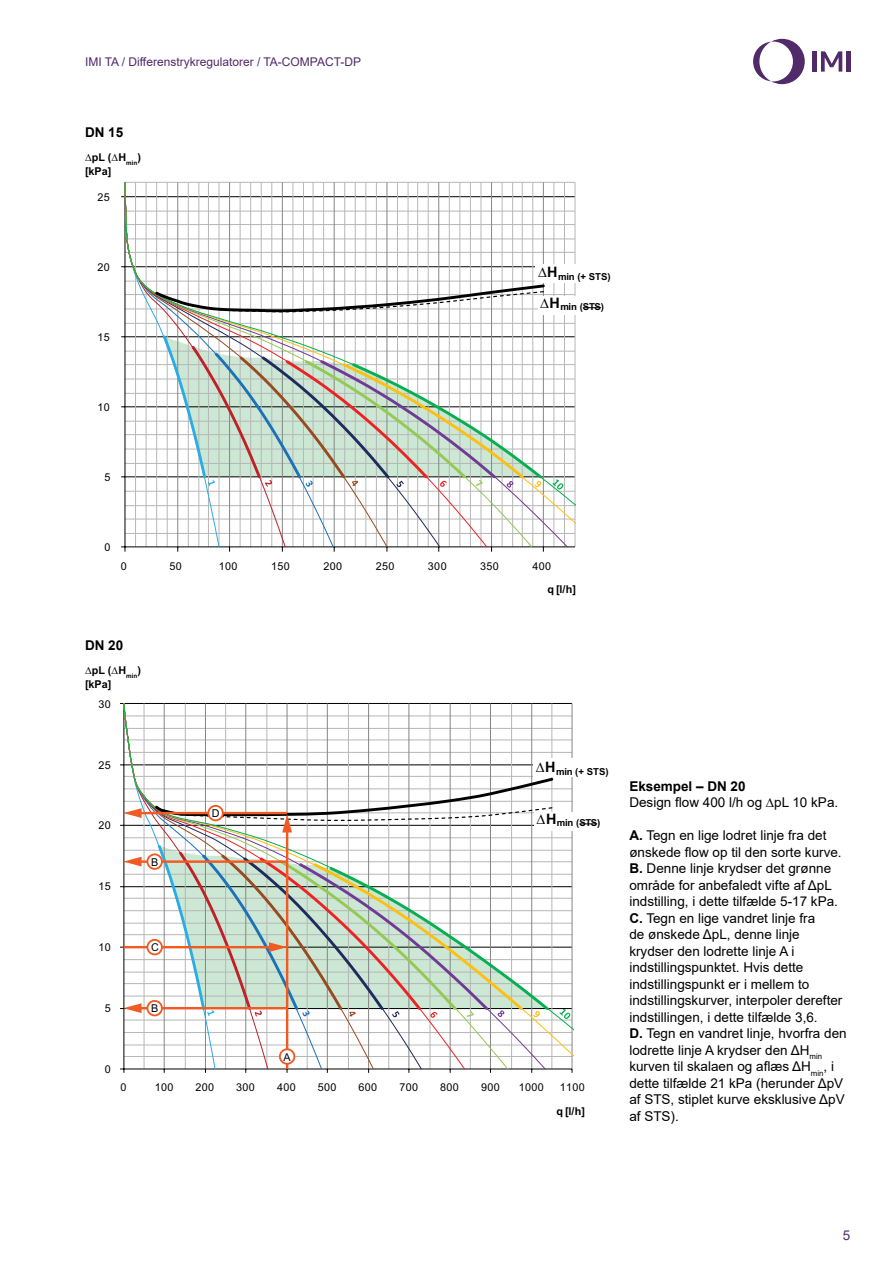
<style>
.page{position:relative;width:893px;height:1263px;background:#fff}
.page>*{position:absolute;margin:0;border:0;box-sizing:border-box;transform-origin:0 0}
.t1{font:13.5px/16.5px "Arial";color:#000}
.t2{font:700 13.5px "Arial";color:#000}
.t3{font:13.5px "Arial";color:#512a6a}
.t4{font:12px "Arial";color:#512a6a}
.t5{font:10.8px "Arial";letter-spacing:.03em;color:#010101}
.t6{font:10.8px "Arial";letter-spacing:.03em;color:#000}
.t7{font:700 10.8px/14.4px "Arial";color:#000}
.t8{font:700 10.8px "Arial";color:#010101}
.t9{font:700 9.6px "Arial";letter-spacing:-.025em;color:#000}
.t10{font:700 9.6px "Arial";letter-spacing:-.025em;color:#010101}
.s1{font-weight:700}
</style>
<div class="page">
<svg style="left:753px;top:39px;width:52px;height:45px"></svg>
<hr style="left:813px;top:51px;width:4px;height:21px;background:#512a6a">
<hr style="left:846px;top:51px;width:4px;height:21px;background:#512a6a">
<svg style="left:821px;top:51px;width:21px;height:21px"></svg>
<svg style="left:563px;top:182px;width:13px;height:366px"></svg>
<svg style="left:121px;top:182px;width:442px;height:370px"></svg>
<div style="left:536px;top:264px;width:46px;height:18px;background:#fff"></div>
<div style="left:538px;top:296px;width:46px;height:18px;background:#fff"></div>
<svg style="left:583px;top:307px;width:18px;height:1px"></svg>
<svg style="left:579px;top:823px;width:18px;height:1px"></svg>
<svg style="left:120px;top:703px;width:453px;height:370px"></svg>
<div style="left:280px;top:1049px;width:14px;height:15px;background:#fff;border-radius:50%"></div>
<div style="left:279px;top:1048px;width:16px;height:17px;border:2px solid #f15a22;border-radius:50%"></div>
<div style="left:208px;top:806px;width:15px;height:14px;background:#fff;border-radius:50%"></div>
<div style="left:207px;top:805px;width:17px;height:16px;border:2px solid #f15a22;border-radius:50%"></div>
<div style="left:147px;top:854px;width:15px;height:15px;background:#fff;border-radius:50%"></div>
<div style="left:146px;top:853px;width:17px;height:17px;border:2px solid #f15a22;border-radius:50%"></div>
<div style="left:147px;top:1001px;width:15px;height:14px;background:#fff;border-radius:50%"></div>
<div style="left:146px;top:1000px;width:17px;height:16px;border:2px solid #f15a22;border-radius:50%"></div>
<div style="left:147px;top:940px;width:15px;height:14px;background:#fff;border-radius:50%"></div>
<div style="left:146px;top:939px;width:17px;height:16px;border:2px solid #f15a22;border-radius:50%"></div>
<p class="t4" style="left:85px;top:54px;width:278px">IMI TA / Differenstrykregulatorer / TA-COMPACT-DP</p>
<p class="t2" style="left:85px;top:123px;width:40px">DN 15</p>
<p class="t7" style="left:85px;top:150px;width:57px">∆pL (∆H<sub>min</sub>) [kPa]</p>
<p class="t6" style="left:97px;top:190px;width:14px">25</p>
<p class="t6" style="left:97px;top:260px;width:14px">20</p>
<p class="t6" style="left:97px;top:330px;width:14px">15</p>
<p class="t6" style="left:97px;top:400px;width:14px">10</p>
<p class="t9" style="left:538px;top:270px;width:74px"><sup>∆H</sup>min (+ STS)</p>
<p class="t9" style="left:540px;top:300px;width:65px"><sup>∆H</sup>min (STS)</p>
<p class="t6" style="left:105px;top:470px;width:8px">5</p>
<p class="t6" style="left:105px;top:540px;width:8px">0</p>
<p class="t6" style="left:121px;top:559px;width:8px">0</p>
<p class="t6" style="left:169px;top:559px;width:14px">50</p>
<p class="t6" style="left:219px;top:559px;width:20px">100</p>
<p class="t6" style="left:271px;top:559px;width:20px">150</p>
<p class="t6" style="left:323px;top:559px;width:20px">200</p>
<p class="t6" style="left:376px;top:559px;width:20px">250</p>
<p class="t6" style="left:428px;top:559px;width:20px">300</p>
<p class="t6" style="left:480px;top:559px;width:20px">350</p>
<p class="t6" style="left:533px;top:559px;width:20px">400</p>
<p class="t7" style="left:547px;top:582px;width:30px">q [l/h]</p>
<p class="t2" style="left:85px;top:636px;width:40px">DN 20</p>
<p class="t7" style="left:85px;top:663px;width:57px">∆pL (∆H<sub>min</sub>) [kPa]</p>
<p class="t5" style="left:99px;top:697px;width:14px">30</p>
<p class="t5" style="left:99px;top:758px;width:14px">25</p>
<p class="t5" style="left:99px;top:818px;width:14px">20</p>
<p class="t5" style="left:99px;top:879px;width:14px">15</p>
<p class="t5" style="left:99px;top:940px;width:14px">10</p>
<p class="t6" style="left:151px;top:855px;width:9px">B</p>
<p class="t6" style="left:151px;top:940px;width:9px">C</p>
<p class="t6" style="left:212px;top:806px;width:9px">D</p>
<p class="t10" style="left:536px;top:765px;width:74px"><sup>∆H</sup>min (+ STS)</p>
<p class="t10" style="left:537px;top:817px;width:65px"><sup>∆H</sup>min (STS)</p>
<p class="t5" style="left:105px;top:1001px;width:8px">5</p>
<p class="t6" style="left:151px;top:1001px;width:9px">B</p>
<p class="t5" style="left:105px;top:1062px;width:8px">0</p>
<p class="t6" style="left:284px;top:1050px;width:9px">A</p>
<p class="t5" style="left:121px;top:1080px;width:8px">0</p>
<p class="t5" style="left:155px;top:1080px;width:20px">100</p>
<p class="t5" style="left:195px;top:1080px;width:20px">200</p>
<p class="t5" style="left:236px;top:1080px;width:20px">300</p>
<p class="t5" style="left:277px;top:1080px;width:20px">400</p>
<p class="t5" style="left:318px;top:1080px;width:20px">500</p>
<p class="t5" style="left:359px;top:1080px;width:20px">600</p>
<p class="t5" style="left:399px;top:1080px;width:20px">700</p>
<p class="t5" style="left:440px;top:1080px;width:20px">800</p>
<p class="t5" style="left:481px;top:1080px;width:20px">900</p>
<p class="t5" style="left:519px;top:1080px;width:27px">1000</p>
<p class="t5" style="left:560px;top:1080px;width:27px">1100</p>
<p class="t8" style="left:556px;top:1103px;width:30px">q [l/h]</p>
<p class="t2" style="left:629px;top:776px;width:118px">Eksempel – DN 20</p>
<p class="t1" style="left:629px;top:794px;width:210px">Design flow 400 l/h og ∆pL 10 kPa.</p>
<p class="t1" style="left:629px;top:827px;width:219px"><span class="s1">A.</span> Tegn en lige lodret linje fra det ønskede flow op til den sorte kurve.<br><span class="s1">B.</span> Denne linje krydser det grønne område for anbefaledt vifte af ΔpL indstilling, i dette tilfælde 5-17 kPa.<br><span class="s1">C.</span> Tegn en lige vandret linje fra<br>de ønskede ΔpL, denne linje krydser den lodrette linje A i indstillingspunktet. Hvis dette indstillingspunkt er i mellem to indstillingskurver, interpoler derefter indstillingen, i dette tilfælde 3,6.<br><span class="s1">D.</span> Tegn en vandret linje, hvorfra den lodrette linje A krydser den ΔH<sub>min </sub>kurven til skalaen og aflæs ΔH<sub>min</sub>, i dette tilfælde 21 kPa (herunder ΔpV af STS, stiplet kurve eksklusive ΔpV af STS).</p>
<p class="t3" style="left:843px;top:1225px;width:9px">5</p>
</div>
